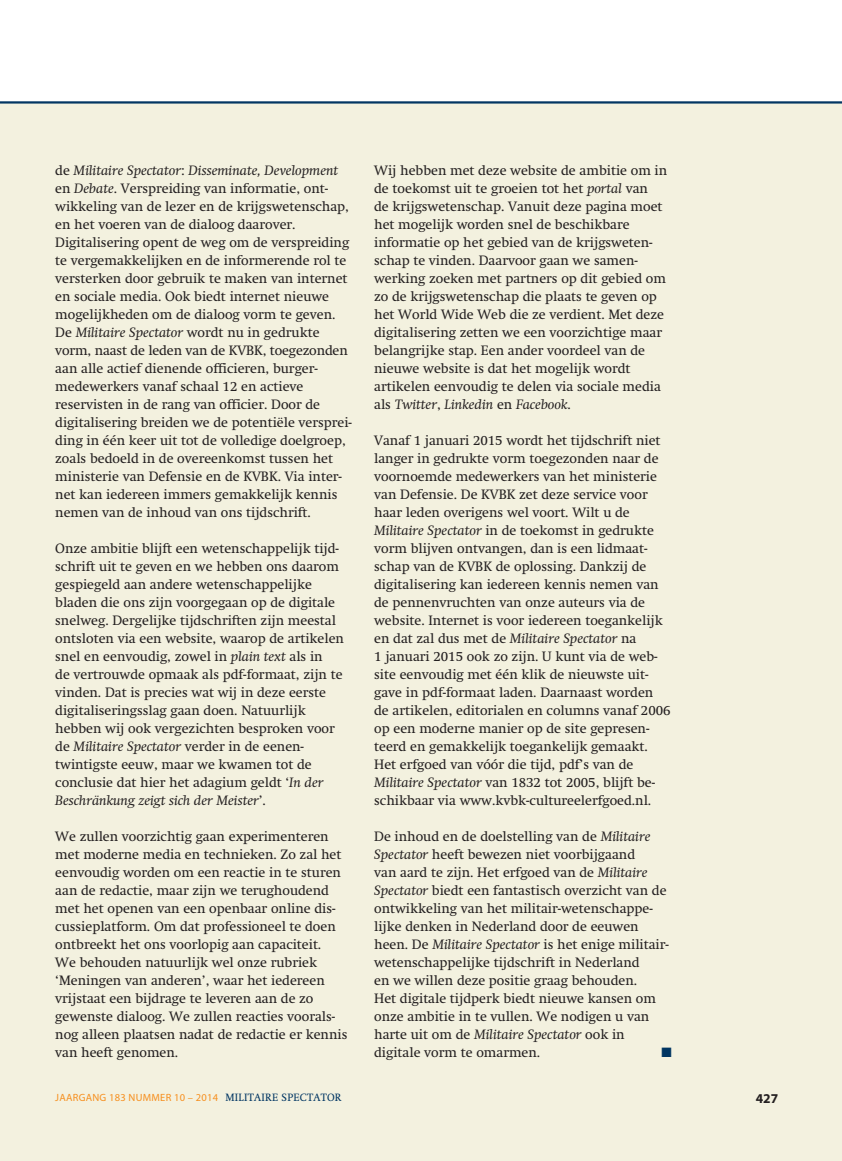
<style>
.page{position:relative;width:842px;height:1161px;background:#fff}
.page>*{position:absolute;margin:0;border:0;box-sizing:border-box;transform-origin:0 0}
.t1{font:13.5px/18px "Swift";color:#231f20}
.t2{font:700 13.5px "Myriad Pro";color:#231f20}
.t3{font:13.5px "Zapf Dingbats";color:#003562}
.t4{font:10.5px "Myriad Pro";letter-spacing:.025em;color:#f68f1e}
.s1{font-style:italic}
.s2{font-family:"Swift";color:#003562}
</style>
<div class="page">
<div style="left:0;top:102px;width:842px;height:1059px;background:#f3f1df"></div>
<hr style="left:0;top:102px;width:842px;height:2px;background:#003562">
<hr style="left:0;top:101px;width:842px;height:2px;background:#003562">
<p class="t1" style="left:55px;top:161px;width:298px">de <span class="s1">Militaire Spectator</span>: <span class="s1">Disseminate, Development </span>en <span class="s1">Debate</span>. Verspreiding van informatie, ont&shy;wikkeling van de lezer en de krijgswetenschap, en het voeren van de dialoog daarover.<br>Digitalisering opent de weg om de verspreiding te vergemakkelijken en de informerende rol te versterken door gebruik te maken van internet en sociale media. Ook biedt internet nieuwe mogelijkheden om de dialoog vorm te geven.<br>De <span class="s1">Militaire Spectator</span> wordt nu in gedrukte vorm, naast de leden van de KVBK, toegezonden aan alle actief dienende officieren, burger&shy;medewerkers vanaf schaal 12 en actieve reservisten in de rang van officier. Door de digitalisering breiden we de potentiële versprei&shy;ding in één keer uit tot de volledige doelgroep, zoals bedoeld in de overeenkomst tussen het ministerie van Defensie en de KVBK. Via inter&shy;net kan iedereen immers gemakkelijk kennis nemen van de inhoud van ons tijdschrift.</p>
<p class="t1" style="left:55px;top:539px;width:290px">Onze ambitie blijft een wetenschappelijk tijd&shy;schrift uit te geven en we hebben ons daarom gespiegeld aan andere wetenschappelijke bladen die ons zijn voorgegaan op de digitale snelweg. Dergelijke tijdschriften zijn meestal ontsloten via een website, waarop de artikelen snel en eenvoudig, zowel in <span class="s1">plain text</span> als in<br>de vertrouwde opmaak als pdf-formaat, zijn te vinden. Dat is precies wat wij in deze eerste digitaliseringsslag gaan doen. Natuurlijk hebben wij ook vergezichten besproken voor de <span class="s1">Militaire Spectator</span> verder in de eenen&shy;twintigste eeuw, maar we kwamen tot de conclusie dat hier het adagium geldt ‘<span class="s1">In der Beschränkung zeigt sich der Meister</span>’.</p>
<p class="t1" style="left:55px;top:827px;width:294px">We zullen voorzichtig gaan experimenteren met moderne media en technieken. Zo zal het eenvoudig worden om een reactie in te sturen aan de redactie, maar zijn we terughoudend met het openen van een openbaar online dis&shy;cussieplatform. Om dat professioneel te doen ontbreekt het ons voorlopig aan capaciteit.<br>We behouden natuurlijk wel onze rubriek ‘Meningen van anderen’, waar het iedereen vrijstaat een bijdrage te leveren aan de zo gewenste dialoog. We zullen reacties voorals&shy;nog alleen plaatsen nadat de redactie er kennis van heeft genomen.</p>
<p class="t1" style="left:374px;top:161px;width:295px">Wij hebben met deze website de ambitie om in de toekomst uit te groeien tot het <span class="s1">portal</span> van<br>de krijgswetenschap. Vanuit deze pagina moet het mogelijk worden snel de beschikbare informatie op het gebied van de krijgsweten&shy;schap te vinden. Daarvoor gaan we samen&shy;werking zoeken met partners op dit gebied om zo de krijgswetenschap die plaats te geven op het World Wide Web die ze verdient. Met deze digitalisering zetten we een voorzichtige maar belangrijke stap. Een ander voordeel van de nieuwe website is dat het mogelijk wordt artikelen eenvoudig te delen via sociale media als <span class="s1">Twitter</span>, <span class="s1">Linkedin</span> en <span class="s1">Facebook</span>.</p>
<p class="t1" style="left:374px;top:431px;width:298px">Vanaf 1 januari 2015 wordt het tijdschrift niet langer in gedrukte vorm toegezonden naar de voornoemde medewerkers van het ministerie van Defensie. De KVBK zet deze service voor haar leden overigens wel voort. Wilt u de <span class="s1">Militaire Spectator</span> in de toekomst in gedrukte vorm blijven ontvangen, dan is een lidmaat&shy;schap van de KVBK de oplossing. Dankzij de digitalisering kan iedereen kennis nemen van de pennenvruchten van onze auteurs via de website. Internet is voor iedereen toegankelijk en dat zal dus met de <span class="s1">Militaire Spectator</span> na<br>1 januari 2015 ook zo zijn. U kunt via de web&shy;site eenvoudig met één klik de nieuwste uit&shy;gave in pdf-formaat laden. Daarnaast worden de artikelen, editorialen en columns vanaf 2006 op een moderne manier op de site gepresen&shy;teerd en gemakkelijk toegankelijk gemaakt.<br>Het erfgoed van vóór die tijd, pdf’s van de <span class="s1">Militaire Spectator</span> van 1832 tot 2005, blijft be&shy;schikbaar via www.kvbk-cultureelerfgoed.nl.</p>
<p class="t1" style="left:374px;top:827px;width:296px">De inhoud en de doelstelling van de <span class="s1">Militaire Spectator</span> heeft bewezen niet voorbijgaand<br>van aard te zijn. Het erfgoed van de <span class="s1">Militaire Spectator</span> biedt een fantastisch overzicht van de ontwikkeling van het militair-wetenschappe&shy;lijke denken in Nederland door de eeuwen heen. De <span class="s1">Militaire Spectator</span> is het enige militair&shy;wetenschappelijke tijdschrift in Nederland<br>en we willen deze positie graag behouden.<br>Het digitale tijdperk biedt nieuwe kansen om onze ambitie in te vullen. We nodigen u van harte uit om de <span class="s1">Militaire Spectator</span> ook in digitale vorm te omarmen.</p>
<p class="t3" style="left:662px;top:1046px;width:12px">■</p>
<p class="t4" style="left:55px;top:1091px;width:288px">JAARGANG 183 NUMMER 10 – 2014 <span class="s2">MILITAIRE SPECTATOR</span></p>
<p class="t2" style="left:756px;top:1091px;width:24px">427</p>
</div>
